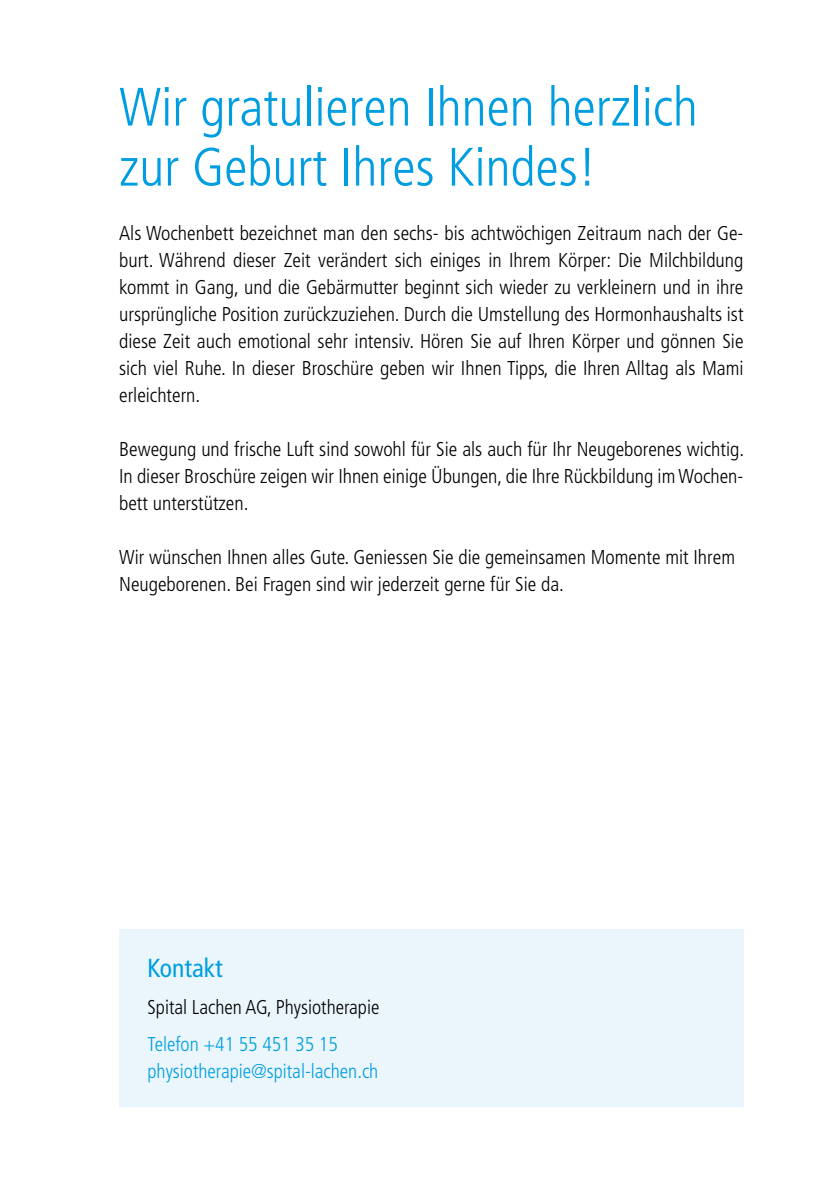
<style>
.page{position:relative;width:840px;height:1191px;background:#fff}
.page>*{position:absolute;margin:0;border:0;box-sizing:border-box;transform-origin:0 0}
.t1{font:300 condensed 54px/60px "Frutiger";color:#009ee0}
.t2{font:condensed 26px "Frutiger LT Std";color:#009ee0}
.t3{font:300 condensed 20px/27px "Frutiger";color:#000;text-align:justify}
.t4{font:300 condensed 20px/27px "Frutiger LT Std";color:#009ee0}
.t5{font:300 condensed 20px "Frutiger LT Std";color:#000}
</style>
<div class="page">
<div style="left:119px;top:929px;width:624px;height:177px;background:#ebf6fc"></div>
<h1 class="t1" style="left:119px;top:78px;width:580px">Wir gratulieren Ihnen herzlich zur Geburt Ihres Kindes!</h1>
<p class="t3" style="left:119px;top:219px;width:625px">Als Wochenbett bezeichnet man den sechs- bis achtwöchigen Zeitraum nach der Ge&shy;burt. Während dieser Zeit verändert sich einiges in Ihrem Körper: Die Milchbildung kommt in Gang, und die Gebärmutter beginnt sich wieder zu verkleinern und in ihre ursprüngliche Position zurückzuziehen. Durch die Umstellung des Hormonhaushalts ist diese Zeit auch emotional sehr intensiv. Hören Sie auf Ihren Körper und gönnen Sie sich viel Ruhe. In dieser Broschüre geben wir Ihnen Tipps, die Ihren Alltag als Mami erleichtern.</p>
<p class="t3" style="left:119px;top:435px;width:626px">Bewegung und frische Luft sind sowohl für Sie als auch für Ihr Neugeborenes wichtig.<br>In dieser Broschüre zeigen wir Ihnen einige Übungen, die Ihre Rückbildung im Wochen&shy;bett unterstützen.</p>
<p class="t3" style="left:119px;top:543px;width:617px">Wir wünschen Ihnen alles Gute. Geniessen Sie die gemeinsamen Momente mit Ihrem<br>Neugeborenen. Bei Fragen sind wir jederzeit gerne für Sie da.</p>
<h2 class="t2" style="left:147px;top:953px;width:77px">Kontakt</h2>
<p class="t5" style="left:147px;top:996px;width:233px">Spital Lachen AG, Physiotherapie</p>
<p class="t4" style="left:147px;top:1031px;width:232px">Telefon +41 55 451 35 15 physiotherapie@spital-lachen.ch</p>
</div>
